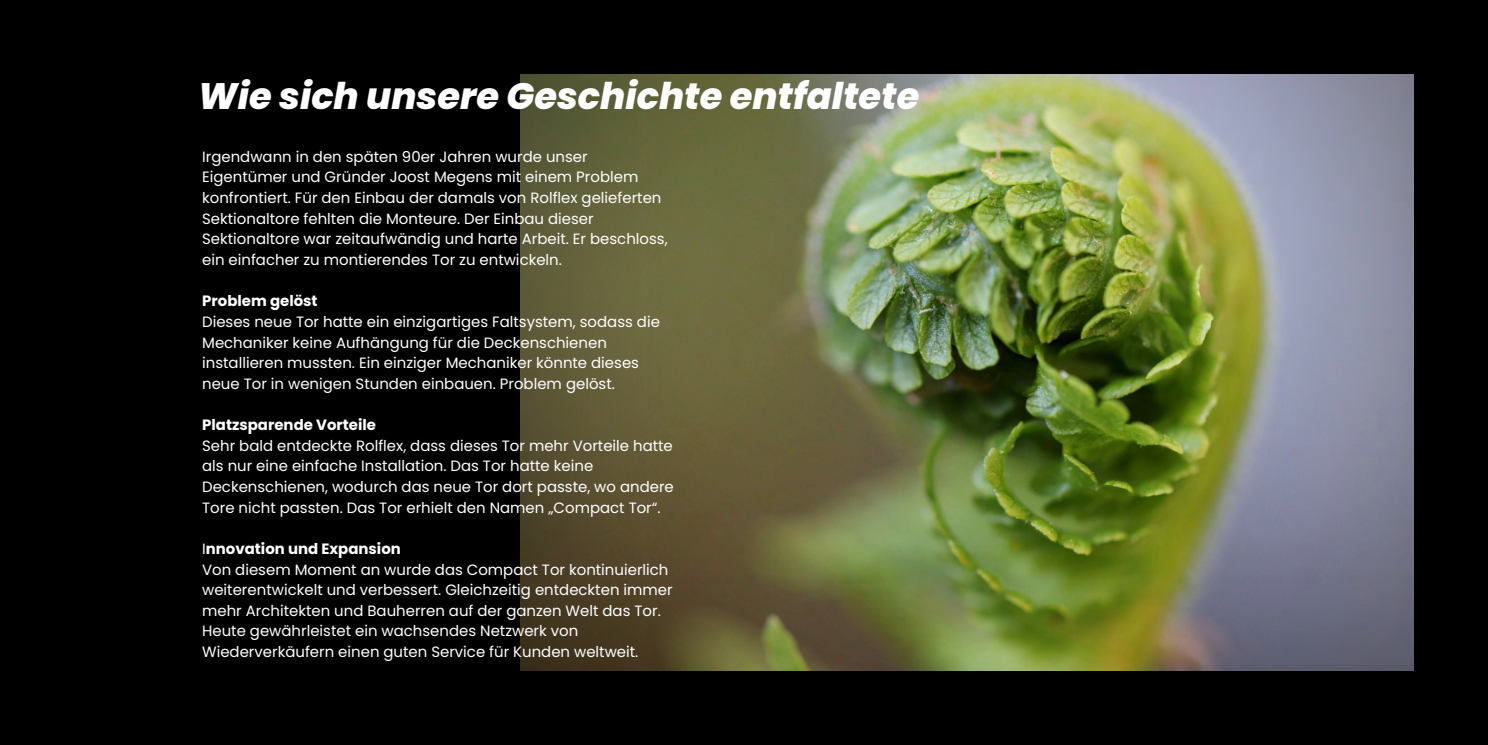
<style>
.page{position:relative;width:1488px;height:745px;background:#fff}
.page>*{position:absolute;margin:0;border:0;box-sizing:border-box;transform-origin:0 0}
.t1{font:italic 800 36.75px "Poppins";color:#fff}
.t2{font:14.88px/20.6px "Poppins";color:#fff}
.t3{font:700 14.88px "Poppins";color:#fff}
.s1{font-weight:700}
</style>
<div class="page">
<div style="left:0;top:0;width:1488px;height:744px;background:#000"></div>
<img style="left:521px;top:74px;width:892px;height:596px">
<h1 class="t1" style="left:198px;top:70px;width:722px">Wie sich unsere Geschichte entfaltete</h1>
<p class="t2" style="left:202px;top:146px;width:467px">Irgendwann in den späten 90er Jahren wurde unser Eigentümer und Gründer Joost Megens mit einem Problem konfrontiert. Für den Einbau der damals von Rolflex gelieferten Sektionaltore fehlten die Monteure. Der Einbau dieser Sektionaltore war zeitaufwändig und harte Arbeit. Er beschloss, ein einfacher zu montierendes Tor zu entwickeln.</p>
<p class="t3" style="left:202px;top:290px;width:117px">Problem gelöst</p>
<p class="t2" style="left:202px;top:311px;width:459px">Dieses neue Tor hatte ein einzigartiges Faltsystem, sodass die Mechaniker keine Aufhängung für die Deckenschienen installieren mussten. Ein einziger Mechaniker könnte dieses neue Tor in wenigen Stunden einbauen. Problem gelöst.</p>
<p class="t3" style="left:202px;top:414px;width:175px">Platzsparende Vorteile</p>
<p class="t2" style="left:202px;top:435px;width:473px">Sehr bald entdeckte Rolflex, dass dieses Tor mehr Vorteile hatte als nur eine einfache Installation. Das Tor hatte keine Deckenschienen, wodurch das neue Tor dort passte, wo andere Tore nicht passten. Das Tor erhielt den Namen „Compact Tor“.</p>
<p class="t2" style="left:202px;top:538px;width:472px">I<span class="s1">nnovation und Expansion<br></span>Von diesem Moment an wurde das Compact Tor kontinuierlich weiterentwickelt und verbessert. Gleichzeitig entdeckten immer mehr Architekten und Bauherren auf der ganzen Welt das Tor.<br>Heute gewährleistet ein wachsendes Netzwerk von Wiederverkäufern einen guten Service für Kunden weltweit.</p>
</div>
